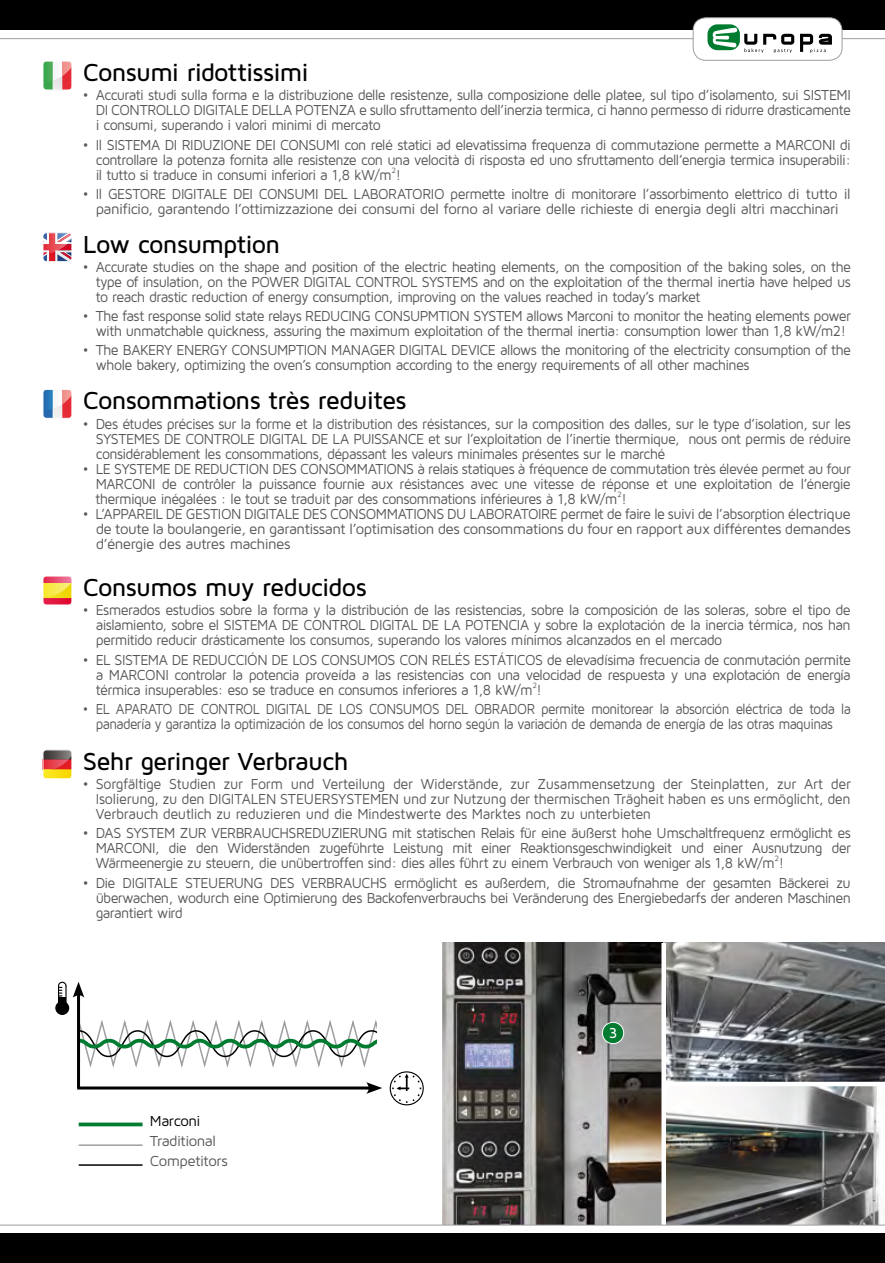
<style>
.page{position:relative;width:885px;height:1263px;background:#fff}
.page>*{position:absolute;margin:0;border:0;box-sizing:border-box;transform-origin:0 0}
.t1{font:500 25.5px "Maven Pro";letter-spacing:-.035em;color:#000}
.t2{font:15px/15px "Maven Pro";letter-spacing:-.04em;color:#58585a;text-align:justify;scale:.95 1}
.t3{font:15px/15px "Maven Pro";letter-spacing:-.04em;color:#58585a;text-align:center;scale:.9 1}
.t4{font:15px/20px "Maven Pro";letter-spacing:-.04em;color:#58585a}
.t5{font:15px "Maven Pro";letter-spacing:-.03em;color:#000}
.t6{font:500 15px "Maven Pro";color:#fff}
</style>
<div class="page">
<div style="left:0;top:0;width:884px;height:30px;background:#000"></div>
<div style="left:0;top:1233px;width:884px;height:30px;background:#000"></div>
<hr style="left:0;top:38px;width:884px;height:1px;background:#9c9e9f">
<div style="left:693px;top:18px;width:149px;height:42px;background:#fff;border-radius:13px"></div>
<div style="left:692px;top:17px;width:150px;height:44px;border:1px solid #9c9e9f;border-radius:13px"></div>
<div style="left:707px;top:24px;width:32px;height:26px;background:#007c30;border-radius:10px"></div>
<svg style="left:712px;top:28px;width:25px;height:19px"></svg>
<svg style="left:744px;top:34px;width:87px;height:19px"></svg>
<svg style="left:43px;top:61px;width:29px;height:29px"></svg>
<svg style="left:43px;top:389px;width:29px;height:30px"></svg>
<svg style="left:43px;top:232px;width:29px;height:30px"></svg>
<svg style="left:43px;top:576px;width:29px;height:29px"></svg>
<svg style="left:43px;top:749px;width:29px;height:30px"></svg>
<svg style="left:80px;top:1016px;width:297px;height:55px"></svg>
<svg style="left:389px;top:1071px;width:34px;height:34px"></svg>
<hr style="left:77px;top:992px;width:3px;height:96px;background:#000">
<svg style="left:73px;top:982px;width:11px;height:16px"></svg>
<hr style="left:79px;top:1086px;width:293px;height:3px;background:#000">
<svg style="left:366px;top:1082px;width:16px;height:12px"></svg>
<div style="left:55px;top:1001px;width:14px;height:14px;background:#000;border-radius:50%"></div>
<svg style="left:57px;top:981px;width:10px;height:23px"></svg>
<hr style="left:79px;top:1144px;width:63px;height:2px;background:#9c9e9f">
<hr style="left:79px;top:1164px;width:63px;height:2px;background:#000">
<svg style="left:79px;top:1122px;width:63px;height:4px"></svg>
<img style="left:442px;top:943px;width:442px;height:282px">
<div style="left:602px;top:1022px;width:21px;height:21px;background:#007c30;border-radius:50%"></div>
<div style="left:602px;top:1022px;width:22px;height:22px;border:1px solid #fff;border-radius:50%"></div>
<div style="left:661px;top:943px;width:5px;height:282px;background:#fff"></div>
<hr style="left:663px;top:1082px;width:221px;height:4px;background:#fff">
<hr style="left:0;top:1225px;width:884px;height:1px;background:#9c9e9f">
<h1 class="t1" style="left:83px;top:56px;width:227px">Consumi ridottissimi</h1>
<p class="t2" style="left:96px;top:87px;width:796px;text-indent:-13px">• Accurati studi sulla forma e la distribuzione delle resistenze, sulla composizione delle platee, sul tipo d’isolamento, sui SISTEMI DI CONTROLLO DIGITALE DELLA POTENZA e sullo sfruttamento dell’inerzia termica, ci hanno permesso di ridurre drasticamente i consumi, superando i valori minimi di mercato</p>
<p class="t2" style="left:96px;top:136px;width:796px;text-indent:-13px">• Il SISTEMA DI RIDUZIONE DEI CONSUMI con relé statici ad elevatissima frequenza di commutazione permette a MARCONI di controllare la potenza fornita alle resistenze con una velocità di risposta ed uno sfruttamento dell’energia termica insuperabili: il tutto si traduce in consumi inferiori a 1,8 kW/m²!</p>
<p class="t2" style="left:83px;top:186px;width:809px;text-align:center">• Il GESTORE DIGITALE DEI CONSUMI DEL LABORATORIO permette inoltre di monitorare l’assorbimento elettrico di tutto il panificio, garantendo l’ottimizzazione dei consumi del forno al variare delle richieste di energia degli altri macchinari</p>
<h1 class="t1" style="left:83px;top:228px;width:199px">Low consumption</h1>
<p class="t2" style="left:96px;top:259px;width:796px;text-indent:-13px">• Accurate studies on the shape and position of the electric heating elements, on the composition of the baking soles, on the type of insulation, on the POWER DIGITAL CONTROL SYSTEMS and on the exploitation of the thermal inertia have helped us to reach drastic reduction of energy consumption, improving on the values reached in today’s market</p>
<p class="t2" style="left:83px;top:308px;width:809px;text-align:center">• The fast response solid state relays REDUCING CONSUPMTION SYSTEM allows Marconi to monitor the heating elements power with unmatchable quickness, assuring the maximum exploitation of the thermal inertia: consumption lower than 1,8 kW/m2!</p>
<p class="t2" style="left:96px;top:342px;width:796px;text-indent:-13px">• The BAKERY ENERGY CONSUMPTION MANAGER DIGITAL DEVICE allows the monitoring of the electricity consumption of the whole bakery, optimizing the oven’s consumption according to the energy requirements of all other machines</p>
<h1 class="t1" style="left:83px;top:385px;width:325px">Consommations très reduites</h1>
<p class="t2" style="left:96px;top:415px;width:796px;text-indent:-13px">• Des études précises sur la forme et la distribution des résistances, sur la composition des dalles, sur le type d’isolation, sur les SYSTEMES DE CONTROLE DIGITAL DE LA PUISSANCE et sur l’exploitation de l’inertie thermique, nous ont permis de réduire considérablement les consommations, dépassant les valeurs minimales présentes sur le marché</p>
<p class="t2" style="left:96px;top:460px;width:796px;text-indent:-13px">• LE SYSTEME DE REDUCTION DES CONSOMMATIONS à relais statiques à fréquence de commutation très élevée permet au four MARCONI de contrôler la puissance fournie aux résistances avec une vitesse de réponse et une exploitation de l’énergie thermique inégalées : le tout se traduit par des consommations inférieures à 1,8 kW/m²!</p>
<p class="t2" style="left:96px;top:505px;width:796px;text-indent:-13px">• L’APPAREIL DE GESTION DIGITALE DES CONSOMMATIONS DU LABORATOIRE permet de faire le suivi de l’absorption électrique de toute la boulangerie, en garantissant l’optimisation des consommations du four en rapport aux différentes demandes d’énergie des autres machines</p>
<h1 class="t1" style="left:83px;top:571px;width:285px">Consumos muy reducidos</h1>
<p class="t2" style="left:96px;top:602px;width:796px;text-indent:-13px">• Esmerados estudios sobre la forma y la distribución de las resistencias, sobre la composición de las soleras, sobre el tipo de aislamiento, sobre el SISTEMA DE CONTROL DIGITAL DE LA POTENCIA y sobre la explotación de la inercia térmica, nos han permitido reducir drásticamente los consumos, superando los valores mínimos alcanzados en el mercado</p>
<p class="t2" style="left:96px;top:651px;width:796px;text-indent:-13px">• EL SISTEMA DE REDUCCIÓN DE LOS CONSUMOS CON RELÉS ESTÁTICOS de elevadísima frecuencia de conmutación permite a MARCONI controlar la potencia proveída a las resistencias con una velocidad de respuesta y una explotación de energía térmica insuperables: eso se traduce en consumos inferiores a 1,8 kW/m²!</p>
<p class="t3" style="left:83px;top:701px;width:854px">• EL APARATO DE CONTROL DIGITAL DE LOS CONSUMOS DEL OBRADOR permite monitorear la absorción eléctrica de toda la panadería y garantiza la optimización de los consumos del horno según la variación de demanda de energía de las otras maquinas</p>
<h1 class="t1" style="left:83px;top:745px;width:267px">Sehr geringer Verbrauch</h1>
<p class="t2" style="left:96px;top:776px;width:796px;text-indent:-13px">• Sorgfältige Studien zur Form und Verteilung der Widerstände, zur Zusammensetzung der Steinplatten, zur Art der Isolierung, zu den DIGITALEN STEUERSYSTEMEN und zur Nutzung der thermischen Trägheit haben es uns ermöglicht, den Verbrauch deutlich zu reduzieren und die Mindestwerte des Marktes noch zu unterbieten</p>
<p class="t2" style="left:96px;top:825px;width:796px;text-indent:-13px">• DAS SYSTEM ZUR VERBRAUCHSREDUZIERUNG mit statischen Relais für eine äußerst hohe Umschaltfrequenz ermöglicht es MARCONI, die den Widerständen zugeführte Leistung mit einer Reaktionsgeschwindigkeit und einer Ausnutzung der Wärmeenergie zu steuern, die unübertroffen sind: dies alles führt zu einem Verbrauch von weniger als 1,8 kW/m²!</p>
<p class="t2" style="left:96px;top:874px;width:796px;text-indent:-13px">• Die DIGITALE STEUERUNG DES VERBRAUCHS ermöglicht es außerdem, die Stromaufnahme der gesamten Bäckerei zu überwachen, wodurch eine Optimierung des Backofenverbrauchs bei Veränderung des Energiebedarfs der anderen Maschinen garantiert wird</p>
<p class="t5" style="left:150px;top:1112px;width:52px">Marconi</p>
<p class="t4" style="left:150px;top:1130px;width:79px">Traditional<br>Competitors</p>
<p class="t6" style="left:608px;top:1023px;width:10px">3</p>
</div>
